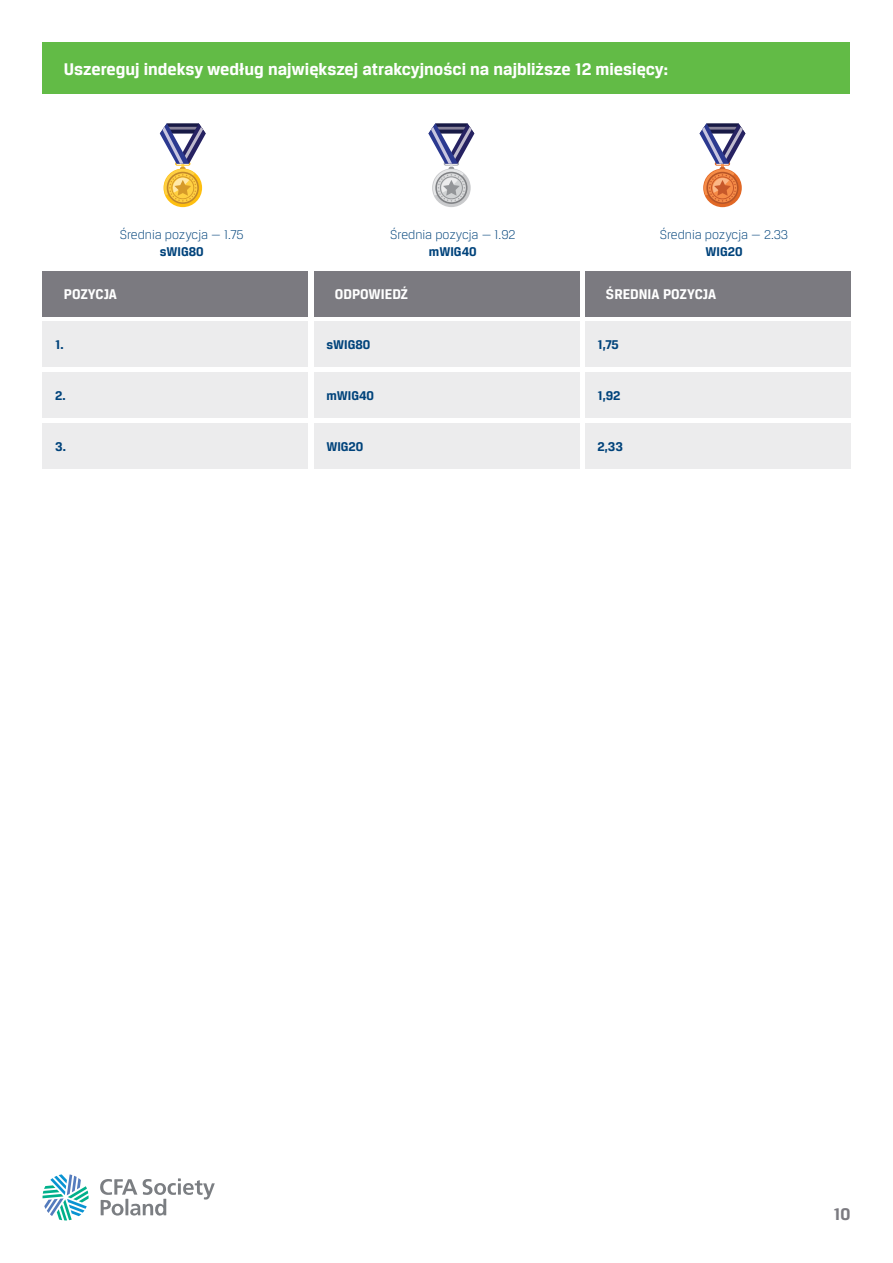
<style>
.page{position:relative;width:893px;height:1263px;background:#fff}
.page>*{position:absolute;margin:0;border:0;box-sizing:border-box;transform-origin:0 0}
.t1{font:700 18px "CFA Breuer Text";color:#fff}
.t2{font:700 18px "CFA Breuer Text";color:#7b7a80}
.t3{font:700 15px "CFA Breuer Text";color:#fff}
.t4{font:300 13.5px "CFA Breuer Text";color:#00437b}
.t5{font:700 13.5px "CFA Breuer Text";color:#00437b}
</style>
<div class="page">
<svg style="left:100px;top:1178px;width:115px;height:38px"></svg>
<svg style="left:43px;top:1174px;width:46px;height:46px"></svg>
<div style="left:43px;top:43px;width:807px;height:51px;background:#62bb46"></div>
<div style="left:43px;top:271px;width:265px;height:46px;background:#7b7a80"></div>
<div style="left:314px;top:271px;width:265px;height:46px;background:#7b7a80"></div>
<div style="left:585px;top:271px;width:265px;height:46px;background:#7b7a80"></div>
<div style="left:43px;top:321px;width:265px;height:45px;background:#ececed"></div>
<div style="left:314px;top:321px;width:265px;height:45px;background:#ececed"></div>
<div style="left:585px;top:321px;width:265px;height:45px;background:#ececed"></div>
<div style="left:43px;top:372px;width:265px;height:45px;background:#ececed"></div>
<div style="left:314px;top:372px;width:265px;height:45px;background:#ececed"></div>
<div style="left:585px;top:372px;width:265px;height:45px;background:#ececed"></div>
<div style="left:43px;top:423px;width:265px;height:45px;background:#ececed"></div>
<div style="left:314px;top:423px;width:265px;height:45px;background:#ececed"></div>
<div style="left:585px;top:423px;width:265px;height:45px;background:#ececed"></div>
<div style="left:164px;top:169px;width:38px;height:38px;background:#febf10;border-radius:50%"></div>
<svg style="left:167px;top:172px;width:32px;height:32px"></svg>
<svg style="left:160px;top:123px;width:46px;height:79px"></svg>
<div style="left:432px;top:169px;width:39px;height:38px;background:#c9cacc;border-radius:50%"></div>
<svg style="left:435px;top:172px;width:32px;height:32px"></svg>
<svg style="left:428px;top:123px;width:46px;height:79px"></svg>
<svg style="left:703px;top:169px;width:39px;height:38px"></svg>
<svg style="left:706px;top:172px;width:33px;height:32px"></svg>
<svg style="left:699px;top:123px;width:46px;height:79px"></svg>
<p class="t1" style="left:64px;top:59px;width:606px">Uszereguj indeksy według największej atrakcyjności na najbliższe 12 miesięcy:</p>
<p class="t4" style="left:120px;top:228px;width:126px">Średnia pozycja — 1.75</p>
<p class="t5" style="left:160px;top:244px;width:45px">sWIG80</p>
<p class="t4" style="left:390px;top:228px;width:127px">Średnia pozycja — 1.92</p>
<p class="t5" style="left:429px;top:244px;width:49px">mWIG40</p>
<p class="t4" style="left:660px;top:228px;width:130px">Średnia pozycja — 2.33</p>
<p class="t5" style="left:705px;top:244px;width:39px">WIG20</p>
<p class="t3" style="left:64px;top:286px;width:55px">POZYCJA</p>
<p class="t3" style="left:335px;top:286px;width:75px">ODPOWIEDŹ</p>
<p class="t3" style="left:606px;top:286px;width:112px">ŚREDNIA POZYCJA</p>
<p class="t5" style="left:55px;top:337px;width:10px">1.</p>
<p class="t5" style="left:326px;top:337px;width:45px">sWIG80</p>
<p class="t5" style="left:597px;top:337px;width:23px">1,75</p>
<p class="t5" style="left:55px;top:388px;width:12px">2.</p>
<p class="t5" style="left:326px;top:388px;width:49px">mWIG40</p>
<p class="t5" style="left:597px;top:388px;width:25px">1,92</p>
<p class="t5" style="left:55px;top:439px;width:12px">3.</p>
<p class="t5" style="left:326px;top:439px;width:39px">WIG20</p>
<p class="t5" style="left:597px;top:439px;width:27px">2,33</p>
<p class="t2" style="left:833px;top:1204px;width:18px">10</p>
</div>
